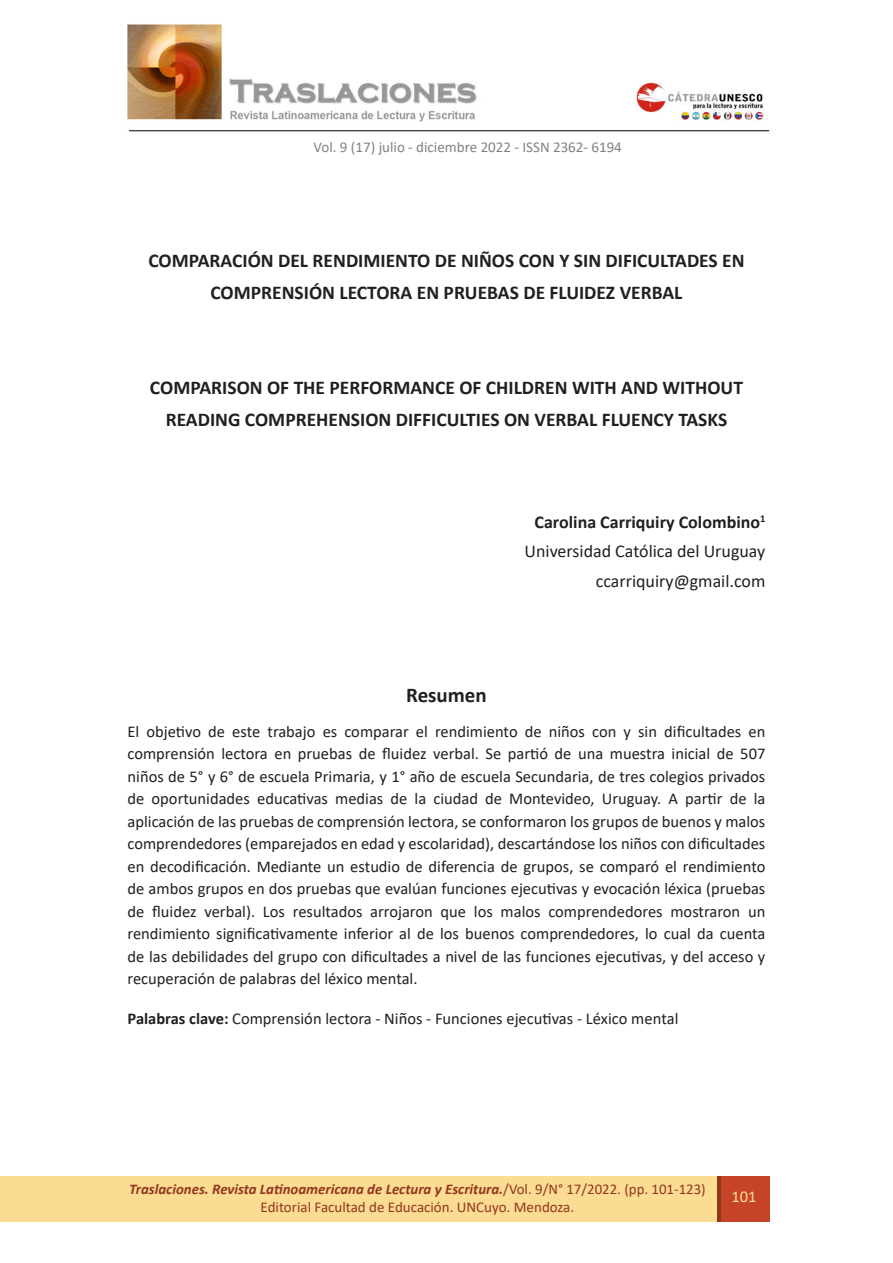
<style>
.page{position:relative;width:893px;height:1263px;background:#fff}
.page>*{position:absolute;margin:0;border:0;box-sizing:border-box;transform-origin:0 0}
.Titulo{font:700 21px "Calibri";color:#231f20}
.Título_Principal{font:700 19.5px/31.5px "Calibri";color:#231f20;text-align:center}
.t1{font:18px "Calibri";color:#231f20}
.t2{font:700 18px "Calibri";color:#231f20}
.Resumen{font:16.5px/22.5px "Calibri";color:#231f20;text-align:justify}
.t3{font:16.5px "Calibri";color:#fcdb92}
.t4{font:15px "Calibri";color:#91371e}
.t5{font:15px "Calibri";color:#808285}
.t6{font:italic 700 14.85px "Calibri";color:#91371e}
.s1{font-weight:700}
.s2{font-weight:400;font-style:normal}
</style>
<div class="page">
<img style="left:127px;top:24px;width:643px;height:108px">
<div style="left:718px;top:1176px;width:52px;height:46px;background:#c54427"></div>
<div style="left:0;top:1176px;width:719px;height:46px;background:#fcdb92"></div>
<hr style="left:718px;top:1176px;width:3px;height:46px;background:#91371e">
<p class="t5" style="left:314px;top:136px;width:310px">Vol. 9 (17) julio - diciembre 2022 - ISSN 2362- 6194</p>
<p class="Título_Principal" style="left:148px;top:245px;width:598px">COMPARACIÓN DEL RENDIMIENTO DE NIÑOS CON Y SIN DIFICULTADES EN<br>COMPRENSIÓN LECTORA EN PRUEBAS DE FLUIDEZ VERBAL</p>
<p class="Título_Principal" style="left:150px;top:372px;width:594px">COMPARISON OF THE PERFORMANCE OF CHILDREN WITH AND WITHOUT<br>READING COMPREHENSION DIFFICULTIES ON VERBAL FLUENCY TASKS</p>
<p class="t2" style="left:535px;top:509px;width:232px">Carolina Carriquiry Colombino<sup>1</sup></p>
<p class="t1" style="left:524px;top:539px;width:242px">Universidad Católica del Uruguay</p>
<p class="t1" style="left:596px;top:569px;width:171px">ccarriquiry@gmail.com</p>
<p class="Titulo" style="left:406px;top:680px;width:82px">Resumen</p>
<p class="Resumen" style="left:128px;top:720px;width:639px">El objetivo de este trabajo es comparar el rendimiento de niños con y sin dificultades en comprensión lectora en pruebas de fluidez verbal. Se partió de una muestra inicial de 507 niños de 5° y 6° de escuela Primaria, y 1° año de escuela Secundaria, de tres colegios privados de oportunidades educativas medias de la ciudad de Montevideo, Uruguay. A partir de la aplicación de las pruebas de comprensión lectora, se conformaron los grupos de buenos y malos comprendedores (emparejados en edad y escolaridad), descartándose los niños con dificultades en decodificación. Mediante un estudio de diferencia de grupos, se comparó el rendimiento de ambos grupos en dos pruebas que evalúan funciones ejecutivas y evocación léxica (pruebas de fluidez verbal). Los resultados arrojaron que los malos comprendedores mostraron un rendimiento significativamente inferior al de los buenos comprendedores, lo cual da cuenta de las debilidades del grupo con dificultades a nivel de las funciones ejecutivas, y del acceso y recuperación de palabras del léxico mental.</p>
<p class="Resumen" style="left:128px;top:1007px;width:552px"><span class="s1">Palabras clave:</span> Comprensión lectora - Niños - Funciones ejecutivas - Léxico mental</p>
<p class="t6" style="left:129px;top:1179px;width:578px">Traslaciones. Revista Latinoamericana de Lectura y Escritura.<span class="s2">/Vol. 9/N° 17/2022. (pp. 101-123)</span></p>
<p class="t4" style="left:261px;top:1197px;width:315px">Editorial Facultad de Educación. UNCuyo. Mendoza.</p>
<p class="t3" style="left:731px;top:1185px;width:27px">101</p>
</div>
